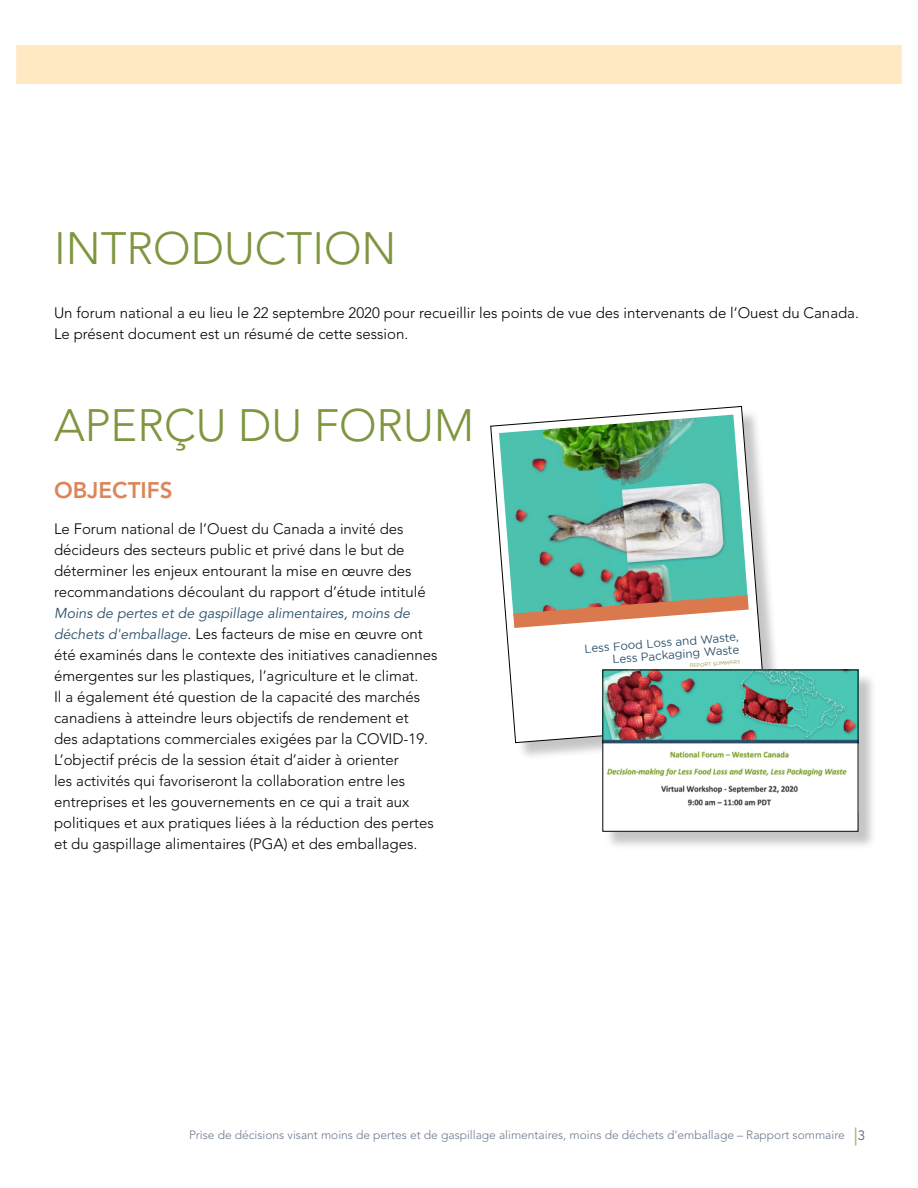
<style>
.page{position:relative;width:918px;height:1188px;background:#fff}
.page>*{position:absolute;margin:0;border:0;box-sizing:border-box;transform-origin:0 0}
.t1{font:300 45px "Avenir LT Std";color:#7e9640}
.t2{font:800 22.5px "Avenir LT Std";color:#dc855b}
.t3{font:300 15px/21px "Avenir LT Std";color:#000}
.t4{font:italic 14.25px "Avenir LT Std";color:#2c516c}
.t5{font:300 12px "Avenir LT Std";color:#6d7a91}
.t6{font:11.55px/12.8px "Gotham";color:#2c516c;text-align:right}
.t7{font:5.25px "Gotham";color:#889a3a}
.s1{font-weight:400;font-style:italic;font-size:14.25px;color:#2c516c}
.s2{font-weight:500;font-size:18px;color:#a9b981}
.s3{font-weight:400;font-size:13.5px;color:#536680}
</style>
<div class="page">
<div style="left:493px;top:409px;width:292px;height:353px;background:#000;opacity:.23"></div>
<img style="left:490px;top:406px;width:277px;height:337px">
<div style="left:605px;top:672px;width:272px;height:178px;background:#000;opacity:.23"></div>
<div style="left:603px;top:670px;width:255px;height:161px;background:#fff"></div>
<img style="left:604px;top:672px;width:252px;height:134px">
<div style="left:602px;top:670px;width:256px;height:162px;border:1px solid #000"></div>
<div style="left:0;top:45px;width:918px;height:39px;background:#ffe9c3"></div>
<h1 class="t1" style="left:54px;top:222px;width:344px">INTRODUCTION</h1>
<p class="t3" style="left:54px;top:303px;width:806px">Un forum national a eu lieu le 22 septembre 2020 pour recueillir les points de vue des intervenants de l’Ouest du Canada.<br>Le présent document est un résumé de cette session.</p>
<h1 class="t1" style="left:54px;top:399px;width:422px">APERÇU DU FORUM</h1>
<h2 class="t2" style="left:54px;top:477px;width:120px">OBJECTIFS</h2>
<p class="t3" style="left:54px;top:519px;width:373px">Le Forum national de l’Ouest du Canada a invité des décideurs des secteurs public et privé dans le but de déterminer les enjeux entourant la mise en œuvre des recommandations découlant du rapport d’étude intitulé</p>
<p class="t4" style="left:54px;top:605px;width:358px">Moins de pertes et de gaspillage alimentaires, moins de</p>
<p class="t3" style="left:54px;top:624px;width:385px"><span class="s1">déchets d'emballage</span>. Les facteurs de mise en œuvre ont été examinés dans le contexte des initiatives canadiennes émergentes sur les plastiques, l’agriculture et le climat.<br>Il a également été question de la capacité des marchés canadiens à atteindre leurs objectifs de rendement et<br>des adaptations commerciales exigées par la COVID-19.<br>L’objectif précis de la session était d’aider à orienter<br>les activités qui favoriseront la collaboration entre les entreprises et les gouvernements en ce qui a trait aux politiques et aux pratiques liées à la réduction des pertes et du gaspillage alimentaires (PGA) et des emballages.</p>
<p class="t6" style="left:584px;top:643px;width:156px;rotate:-5deg">Less Food Loss and Waste,<br>Less Packaging Waste</p>
<p class="t7" style="left:689px;top:662px;width:53px;rotate:-4deg">REPORT SUMMARY</p>
<p class="t5" style="left:189px;top:1128px;width:678px">Prise de décisions visant moins de pertes et de gaspillage alimentaires, moins de déchets d'emballage – Rapport sommaire <span class="s2">|</span><span class="s3">3</span></p>
</div>
